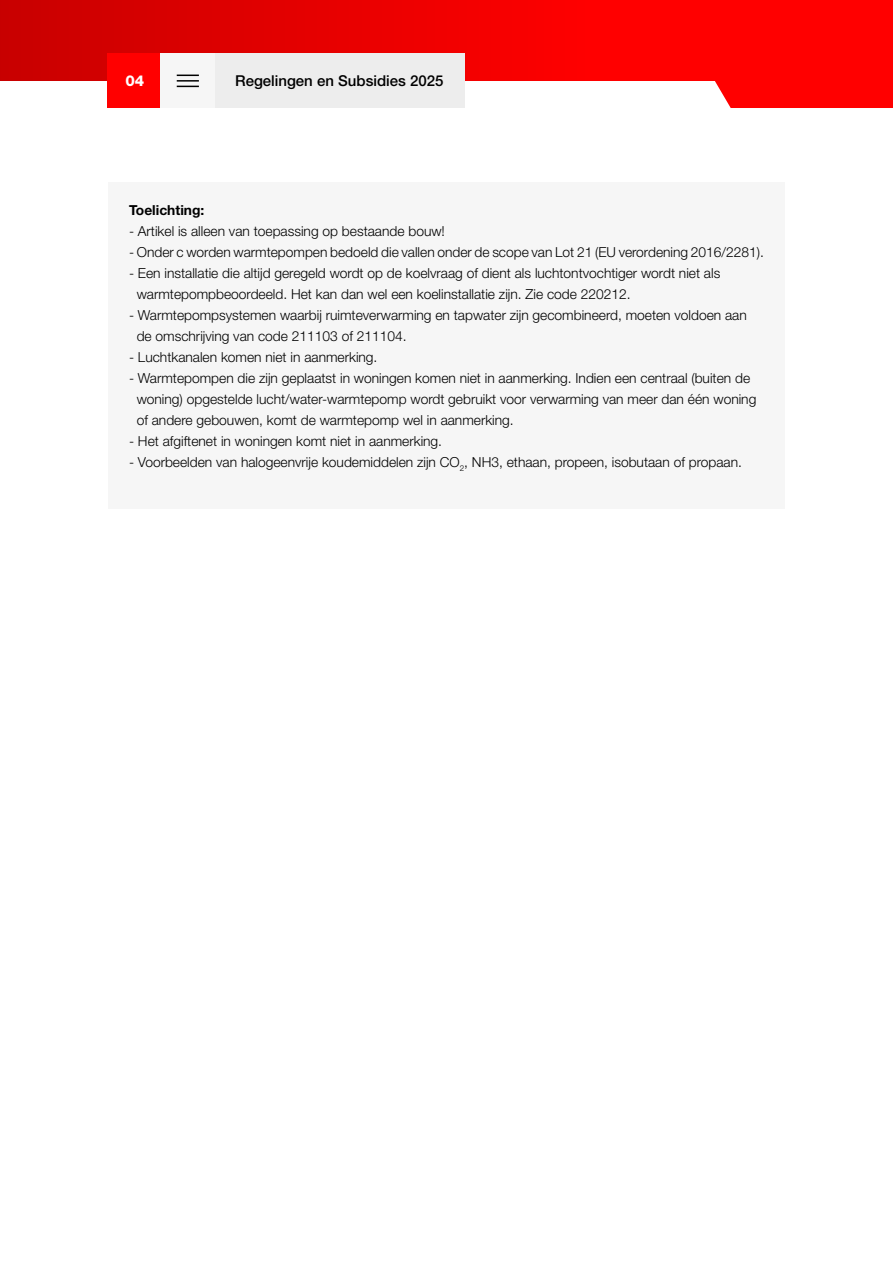
<style>
.page{position:relative;width:893px;height:1263px;background:#fff}
.page>*{position:absolute;margin:0;border:0;box-sizing:border-box;transform-origin:0 0}
.t1{font:500 15px "Helvetica Neue LT Std";color:#000}
.t2{font:800 15px "Helvetica Neue LT Std";color:#fff}
.t3{font:300 13.8px/21px "Helvetica Neue LT Std";color:#000}
.t4{font:700 13.8px "Helvetica Neue LT Std";color:#000}
</style>
<div class="page">
<svg style="left:0;top:0;width:893px;height:108px;background:#f12121"></svg>
<div style="left:108px;top:54px;width:54px;height:54px;background:#f00"></div>
<div style="left:214px;top:54px;width:251px;height:54px;background:#ededed"></div>
<div style="left:161px;top:54px;width:54px;height:54px;background:#f6f6f6"></div>
<svg style="left:177px;top:75px;width:22px;height:1px"></svg>
<hr style="left:177px;top:80px;width:22px;height:2px;background:#000">
<svg style="left:177px;top:86px;width:22px;height:1px"></svg>
<div style="left:108px;top:182px;width:677px;height:326px;background:#f6f6f6"></div>
<p class="t2" style="left:125px;top:72px;width:20px">04</p>
<p class="t1" style="left:235px;top:72px;width:210px">Regelingen en Subsidies 2025</p>
<p class="t4" style="left:129px;top:201px;width:77px">Toelichting:</p>
<p class="t3" style="left:129px;top:220px;width:317px">- Artikel is alleen van toepassing op bestaande bouw!</p>
<p class="t3" style="left:129px;top:241px;width:636px">- Onder c worden warmtepompen bedoeld die vallen onder de scope van Lot 21 (EU verordening 2016/2281).</p>
<p class="t3" style="left:137px;top:262px;width:585px;text-indent:-8px">- Een installatie die altijd geregeld wordt op de koelvraag of dient als luchtontvochtiger wordt niet als warmtepompbeoordeeld. Het kan dan wel een koelinstallatie zijn. Zie code 220212.</p>
<p class="t3" style="left:137px;top:304px;width:612px;text-indent:-8px">- Warmtepompsystemen waarbij ruimteverwarming en tapwater zijn gecombineerd, moeten voldoen aan de omschrijving van code 211103 of 211104.</p>
<p class="t3" style="left:129px;top:346px;width:250px">- Luchtkanalen komen niet in aanmerking.</p>
<p class="t3" style="left:137px;top:367px;width:621px;text-indent:-8px">- Warmtepompen die zijn geplaatst in woningen komen niet in aanmerking. Indien een centraal (buiten de woning) opgestelde lucht/water-warmtepomp wordt gebruikt voor verwarming van meer dan één woning of andere gebouwen, komt de warmtepomp wel in aanmerking.</p>
<p class="t3" style="left:129px;top:430px;width:315px">- Het afgiftenet in woningen komt niet in aanmerking.</p>
<p class="t3" style="left:129px;top:451px;width:614px">- Voorbeelden van halogeenvrije koudemiddelen zijn CO<sub>2</sub>, NH3, ethaan, propeen, isobutaan of propaan.</p>
</div>
